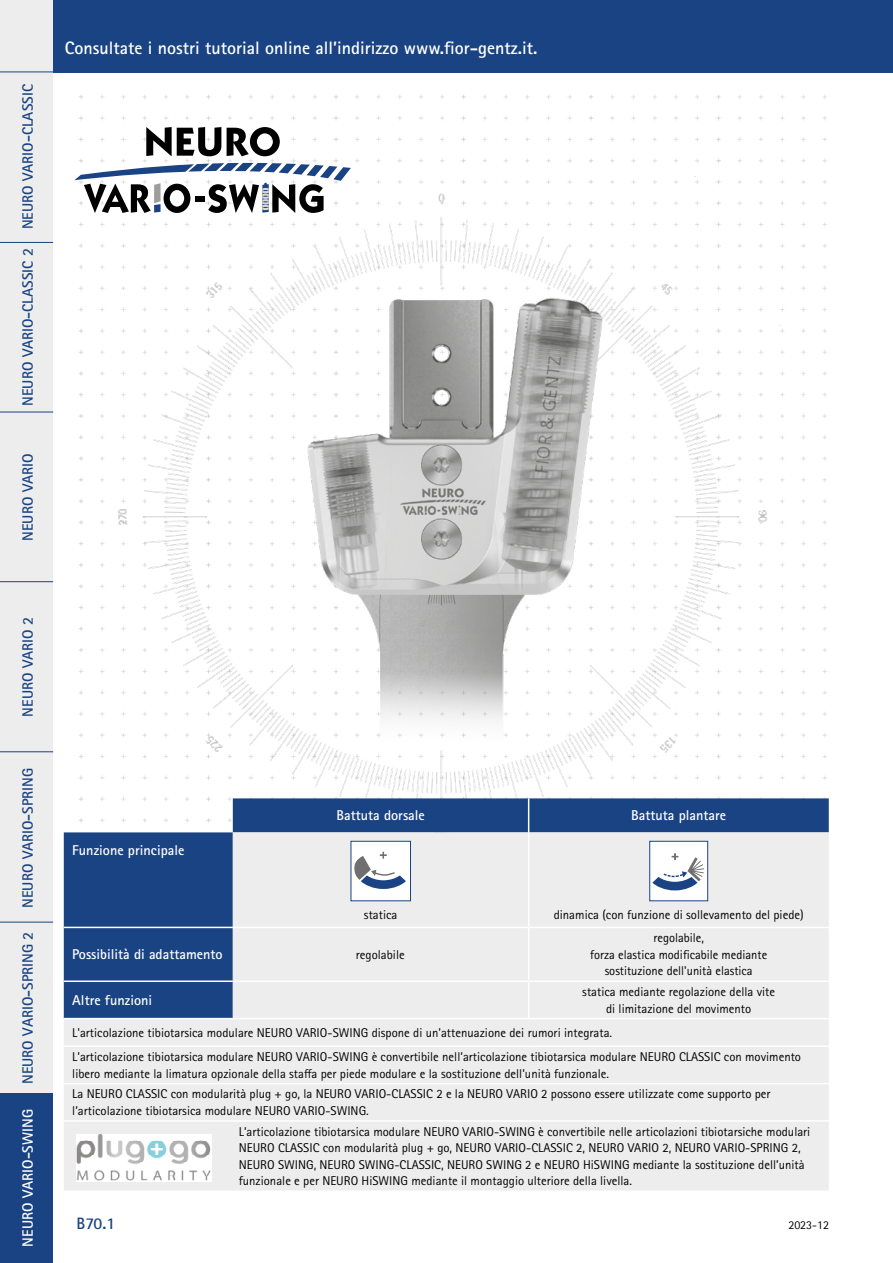
<style>
.page{position:relative;width:893px;height:1263px;background:#fff}
.page>*{position:absolute;margin:0;border:0;box-sizing:border-box;transform-origin:0 0}
.t1{font:700 18px "Rotis Sans Serif Pro";color:#fff}
.t2{font:700 16.5px "Rotis Sans Serif Pro";color:#194383}
.t3{font:700 15px "Rotis Sans Serif Pro";color:#194383}
.t4{font:700 15px "Rotis Sans Serif Pro";color:#fff}
.t5{font:700 14.25px "Rotis Sans Serif Pro";color:#fff}
.t6{font:12.75px/16.5px "Rotis Sans Serif Pro";color:#000}
.t7{font:12px "Rotis Sans Serif Pro";color:#000}
</style>
<div class="page">
<img style="left:118px;top:176px;width:667px;height:622px">
<img style="left:307px;top:289px;width:301px;height:463px">
<svg style="left:146px;top:127px;width:75px;height:29px"></svg>
<svg style="left:227px;top:127px;width:53px;height:29px"></svg>
<svg style="left:74px;top:163px;width:277px;height:50px"></svg>
<div style="left:0;top:0;width:893px;height:72px;background:#194383"></div>
<div style="left:0;top:0;width:53px;height:1263px;background:#ededed"></div>
<div style="left:0;top:1093px;width:53px;height:170px;background:#194383"></div>
<hr style="left:0;top:72px;width:55px;height:1px;background:#194383">
<hr style="left:0;top:242px;width:53px;height:1px;background:#194383">
<hr style="left:0;top:581px;width:53px;height:1px;background:#194383">
<hr style="left:0;top:751px;width:53px;height:1px;background:#194383">
<hr style="left:0;top:922px;width:53px;height:1px;background:#194383">
<hr style="left:0;top:412px;width:53px;height:1px;background:#194383">
<svg style="left:79px;top:798px;width:750px;height:34px;fill:#194383"></svg>
<svg style="left:64px;top:832px;width:765px;height:358px;background:#d3d8e0"></svg>
<hr style="left:528px;top:832px;width:1px;height:95px;background:#fff">
<hr style="left:64px;top:927px;width:169px;height:1px;background:#fff">
<hr style="left:233px;top:927px;width:296px;height:1px;background:#fff">
<hr style="left:529px;top:927px;width:300px;height:1px;background:#fff">
<hr style="left:528px;top:928px;width:1px;height:52px;background:#fff">
<hr style="left:64px;top:980px;width:169px;height:2px;background:#fff">
<hr style="left:233px;top:980px;width:296px;height:2px;background:#fff">
<hr style="left:529px;top:980px;width:300px;height:2px;background:#fff">
<hr style="left:528px;top:982px;width:1px;height:36px;background:#fff">
<hr style="left:64px;top:1018px;width:169px;height:1px;background:#fff">
<hr style="left:233px;top:1018px;width:296px;height:1px;background:#fff">
<hr style="left:529px;top:1018px;width:300px;height:1px;background:#fff">
<hr style="left:64px;top:1045px;width:169px;height:2px;background:#fff">
<hr style="left:233px;top:1045px;width:296px;height:2px;background:#fff">
<hr style="left:529px;top:1045px;width:300px;height:2px;background:#fff">
<hr style="left:64px;top:1083px;width:169px;height:1px;background:#fff">
<hr style="left:233px;top:1083px;width:296px;height:1px;background:#fff">
<hr style="left:529px;top:1083px;width:300px;height:1px;background:#fff">
<hr style="left:64px;top:1120px;width:169px;height:2px;background:#fff">
<hr style="left:233px;top:1120px;width:296px;height:2px;background:#fff">
<hr style="left:529px;top:1120px;width:300px;height:2px;background:#fff">
<hr style="left:528px;top:798px;width:1px;height:34px;background:#fff">
<div style="left:351px;top:841px;width:59px;height:60px;background:#fff"></div>
<svg style="left:354px;top:852px;width:52px;height:37px"></svg>
<div style="left:351px;top:841px;width:60px;height:60px;border:1px solid #194383"></div>
<div style="left:650px;top:841px;width:58px;height:60px;background:#fff"></div>
<svg style="left:652px;top:853px;width:52px;height:37px"></svg>
<div style="left:649px;top:841px;width:59px;height:60px;border:1px solid #194383"></div>
<img style="left:77px;top:1135px;width:134px;height:46px">
<p class="t3" style="left:18px;top:229px;width:146px;rotate:-90deg">NEURO VARIO-CLASSIC</p>
<p class="t3" style="left:18px;top:406px;width:159px;rotate:-90deg">NEURO VARIO-CLASSIC 2</p>
<p class="t3" style="left:18px;top:541px;width:89px;rotate:-90deg">NEURO VARIO</p>
<p class="t3" style="left:18px;top:717px;width:101px;rotate:-90deg">NEURO VARIO 2</p>
<p class="t3" style="left:18px;top:908px;width:141px;rotate:-90deg">NEURO VARIO-SPRING</p>
<p class="t3" style="left:18px;top:1084px;width:154px;rotate:-90deg">NEURO VARIO-SPRING 2</p>
<p class="t4" style="left:18px;top:1247px;width:139px;rotate:-90deg">NEURO VARIO-SWING</p>
<h1 class="t1" style="left:65px;top:37px;width:474px">Consultate i nostri tutorial online all’indirizzo www.fior-gentz.it.</h1>
<p class="t5" style="left:72px;top:841px;width:114px">Funzione principale</p>
<p class="t5" style="left:337px;top:806px;width:90px">Battuta dorsale</p>
<p class="t5" style="left:631px;top:806px;width:97px">Battuta plantare</p>
<p class="t6" style="left:364px;top:906px;width:35px">statica</p>
<p class="t6" style="left:554px;top:906px;width:251px">dinamica (con funzione di sollevamento del piede)</p>
<p class="t5" style="left:72px;top:945px;width:152px">Possibilità di adattamento</p>
<p class="t6" style="left:356px;top:946px;width:50px">regolabile</p>
<p class="t6" style="left:590px;top:930px;width:178px;text-align:center">regolabile,<br>forza elastica modificabile mediante sostituzione dell'unità elastica</p>
<p class="t5" style="left:72px;top:991px;width:81px">Altre funzioni</p>
<p class="t6" style="left:582px;top:984px;width:194px;text-align:center">statica mediante regolazione della vite di limitazione del movimento</p>
<p class="t6" style="left:72px;top:1020px;width:730px;line-height:24.3px">L'articolazione tibiotarsica modulare NEURO VARIO-SWING dispone di un'attenuazione dei rumori integrata.<br>L’articolazione tibiotarsica modulare NEURO VARIO-SWING è convertibile nell’articolazione tibiotarsica modulare NEURO CLASSIC con movimento</p>
<p class="t6" style="left:72px;top:1063px;width:700px;line-height:20.9px">libero mediante la limatura opzionale della staffa per piede modulare e la sostituzione dell’unità funzionale.<br>La NEURO CLASSIC con modularità plug + go, la NEURO VARIO-CLASSIC 2 e la NEURO VARIO 2 possono essere utilizzate come supporto per</p>
<p class="t6" style="left:239px;top:1100px;width:573px;line-height:20.9px;text-indent:-167px">l’articolazione tibiotarsica modulare NEURO VARIO-SWING.<br>L’articolazione tibiotarsica modulare NEURO VARIO-SWING è convertibile nelle articolazioni tibiotarsiche modulari</p>
<p class="t6" style="left:239px;top:1140px;width:567px">NEURO CLASSIC con modularità plug + go, NEURO VARIO-CLASSIC 2, NEURO VARIO 2, NEURO VARIO-SPRING 2,<br>NEURO SWING, NEURO SWING-CLASSIC, NEURO SWING 2 e NEURO HiSWING mediante la sostituzione dell’unità funzionale e per NEURO HiSWING mediante il montaggio ulteriore della livella.</p>
<p class="t2" style="left:77px;top:1213px;width:40px">B70.1</p>
<p class="t7" style="left:788px;top:1218px;width:42px">2023-12</p>
</div>
